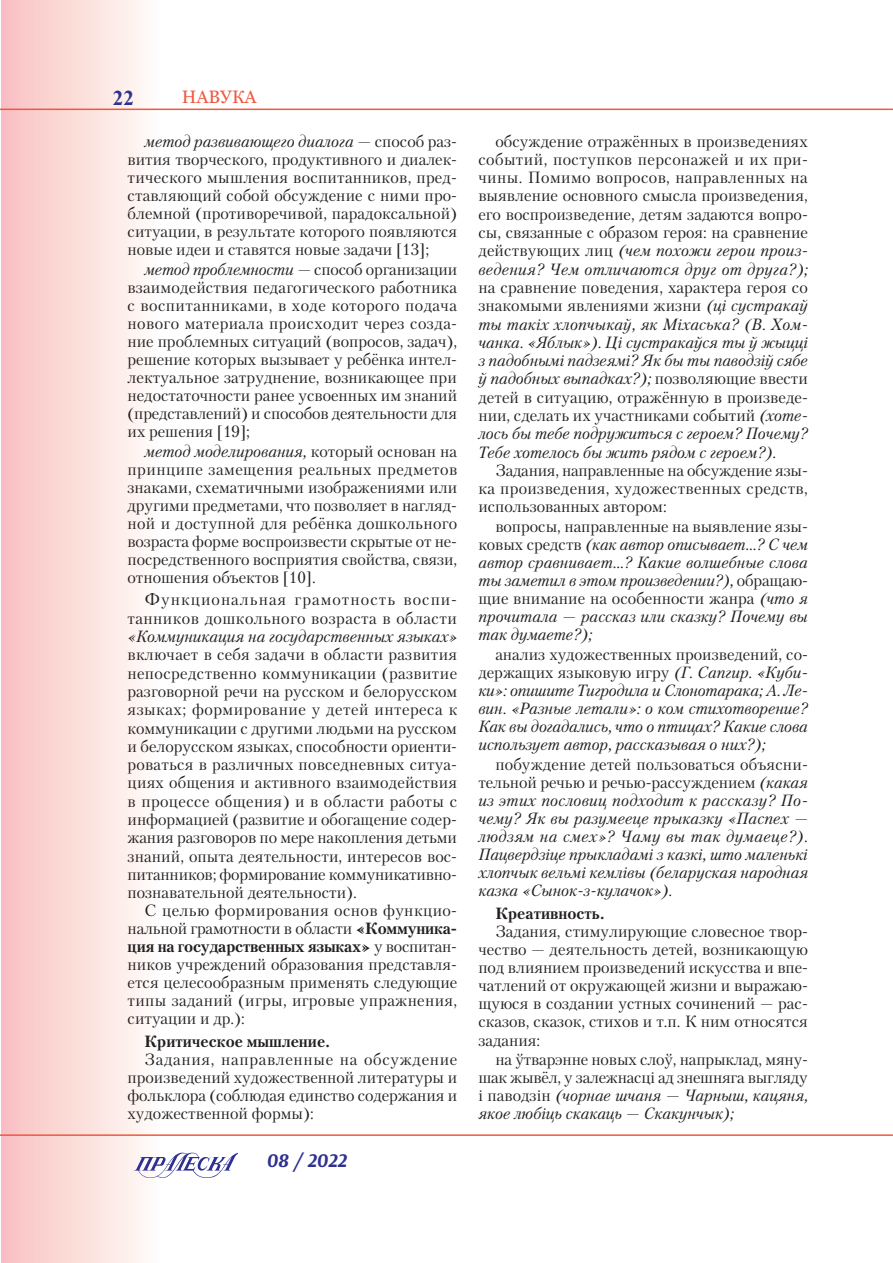
<style>
.page{position:relative;width:893px;height:1263px;background:#fff}
.page>*{position:absolute;margin:0;border:0;box-sizing:border-box;transform-origin:0 0}
.t1{font:700 21px "Times New Roman";color:#2e3092}
.t2{font:italic 700 19.5px "Arsenal";color:#2e3092}
.t3{font:18px "Georgia";color:#f0593e}
.Текст{font:16.2px/18px "Petersburg C";color:#231f20;text-align:justify}
.Текст-2{font:italic 16.2px/18px "Petersburg C";color:#231f20;text-align:justify}
.Текст_жирный{font:700 16.2px "Petersburg C";color:#231f20}
.s1{font-style:italic}
.s2{font-weight:700}
.s3{font-style:normal}
</style>
<div class="page">
<div style="left:1px;top:0;width:160px;height:1263px;background:linear-gradient(to right,#f9c0c0,#fffdf9)"></div>
<hr style="left:0;top:1134px;width:893px;height:2px;background:#f0593e">
<hr style="left:0;top:109px;width:888px;height:1px;background:#f0593e">
<svg style="left:134px;top:1152px;width:103px;height:26px"></svg>
<p class="t1" style="left:113px;top:83px;width:22px">22</p>
<p class="t3" style="left:182px;top:86px;width:76px">навука</p>
<p class="Текст" style="left:128px;top:132px;width:331px;text-indent:17px"><span class="s1">метод развивающего диалога —</span> способ раз&shy;вития творческого, продуктивного и диалек&shy;тического мышления воспитанников, пред&shy;ставляющий собой обсуждение с ними про&shy;блемной (противоречивой, парадоксальной) ситуации, в результате которого появляются новые идеи и ставятся новые задачи [13];</p>
<p class="Текст" style="left:128px;top:260px;width:331px;text-indent:17px"><span class="s1">метод проблемности —</span> способ организации взаимодействия педагогического работника с воспитанниками, в ходе которого подача нового материала происходит через созда&shy;ние проблемных ситуаций (вопросов, задач), решение которых вызывает у ребёнка интел&shy;лектуальное затруднение, возникающее при недостаточности ранее усвоенных им знаний (представлений) и способов деятельности для их решения [19];</p>
<p class="Текст" style="left:128px;top:442px;width:331px;text-indent:17px"><span class="s1">метод моделирования,</span> который основан на принципе замещения реальных предметов знаками, схематичными изображениями или другими предметами, что позволяет в нагляд&shy;ной и доступной для ребёнка дошкольного возраста форме воспроизвести скрытые от не&shy;посредственного восприятия свойства, связи, отношения объектов [10].</p>
<p class="Текст" style="left:128px;top:590px;width:331px;text-indent:17px">Функциональная грамотность воспи&shy;танников дошкольного возраста в области <span class="s1">«Коммуникация на государственных языках» </span>включает в себя задачи в области развития непосредственно коммуникации (развитие разговорной речи на русском и белорусском языках; формирование у детей интереса к коммуникации с другими людьми на русском и белорусском языках, способности ориенти&shy;роваться в различных повседневных ситуа&shy;циях общения и активного взаимодействия в процессе общения) и в области работы с информацией (развитие и обогащение содер&shy;жания разговоров по мере накопления детьми знаний, опыта деятельности, интересов вос&shy;питанников; формирование коммуникативно&shy;познавательной деятельности).</p>
<p class="Текст" style="left:128px;top:901px;width:331px;text-indent:17px">С целью формирования основ функцио&shy;нальной грамотности в области <span class="s2">«Коммуника&shy;ция на государственных языках»</span> у воспитан&shy;ников учреждений образования представля&shy;ется целесообразным применять следующие типы заданий (игры, игровые упражнения, ситуации и др.):</p>
<p class="Текст_жирный" style="left:145px;top:1031px;width:187px">Критическое мышление.</p>
<p class="Текст" style="left:128px;top:1050px;width:331px;text-indent:17px">Задания, направленные на обсуждение произведений художественной литературы и фольклора (соблюдая единство содержания и художественной формы):</p>
<p class="t2" style="left:266px;top:1149px;width:82px">08 / 2022</p>
<p class="Текст" style="left:478px;top:132px;width:331px;text-indent:17px">обсуждение отражённых в произведениях событий, поступков персонажей и их при&shy;чины. Помимо вопросов, направленных на выявление основного смысла произведения, его воспроизведение, детям задаются вопро&shy;сы, связанные с образом героя: на сравнение действующих лиц <span class="s1">(чем похожи герои произ&shy;ведения? Чем отличаются друг от друга?); </span>на сравнение поведения, характера героя со знакомыми явлениями жизни <span class="s1">(ці сустракаў ты такіх хлопчыкаў, як Міхаська? (В. Хом&shy;чанка. «Яблык»). Ці сустракаўся ты ў жыцці з падобнымі падзеямі? Як бы ты паводзіў сябе ў падобных выпадках?);</span> позволяющие ввести детей в ситуацию, отражённую в произведе&shy;нии, сделать их участниками событий <span class="s1">(хоте&shy;лось бы тебе подружиться с героем? Почему?<br>Тебе хотелось бы жить рядом с героем?).</span></p>
<p class="Текст" style="left:478px;top:461px;width:331px;text-indent:17px">Задания, направленные на обсуждение язы&shy;ка произведения, художественных средств, использованных автором:</p>
<p class="Текст-2" style="left:478px;top:517px;width:331px;text-indent:17px"><span class="s3">вопросы, направленные на выявление язы&shy;ковых средств</span> (как автор описывает…? С чем автор сравнивает…? Какие волшебные слова ты заметил в этом произведении?), <span class="s3">обращаю&shy;щие внимание на особенности жанра</span> (что я прочитала — рассказ или сказку? Почему вы так думаете?);</p>
<p class="Текст-2" style="left:478px;top:645px;width:331px;text-indent:17px"><span class="s3">анализ художественных произведений, со&shy;держащих языковую игру</span> (Г. Сапгир. «Куби&shy;ки»: опишите Тигродила и Слонотарака; А. Ле&shy;вин. «Разные летали»: о ком стихотворение?<br>Как вы догадались, что о птицах? Какие слова использует автор, рассказывая о них?);</p>
<p class="Текст-2" style="left:478px;top:755px;width:331px;text-indent:17px"><span class="s3">побуждение детей пользоваться объясни&shy;тельной речью и речью-рассуждением</span> (какая из этих пословиц подходит к рассказу? По&shy;чему? Як вы разумееце прыказку «Паспех — людзям на смех»? Чаму вы так думаеце?).<br>Пацвердзіце прыкладамі з казкі, што маленькі хлопчык вельмі кемлівы (беларуская народная казка «Сынок-з-кулачок»).</p>
<p class="Текст_жирный" style="left:495px;top:903px;width:111px">Креативность.</p>
<p class="Текст" style="left:478px;top:922px;width:331px;text-indent:17px">Задания, стимулирующие словесное твор&shy;чество — деятельность детей, возникающую под влиянием произведений искусства и впе&shy;чатлений от окружающей жизни и выражаю&shy;щуюся в создании устных сочинений — рас&shy;сказов, сказок, стихов и т.п. К ним относятся задания:</p>
<p class="Текст" style="left:478px;top:1051px;width:331px;text-indent:17px">на ўтварэнне новых слоў, напрыклад, мяну&shy;шак жывёл, у залежнасці ад знешняга выгляду і паводзін <span class="s1">(чорнае шчаня — Чарныш, кацяня, якое любіць скакаць — Скакунчык);</span></p>
</div>
